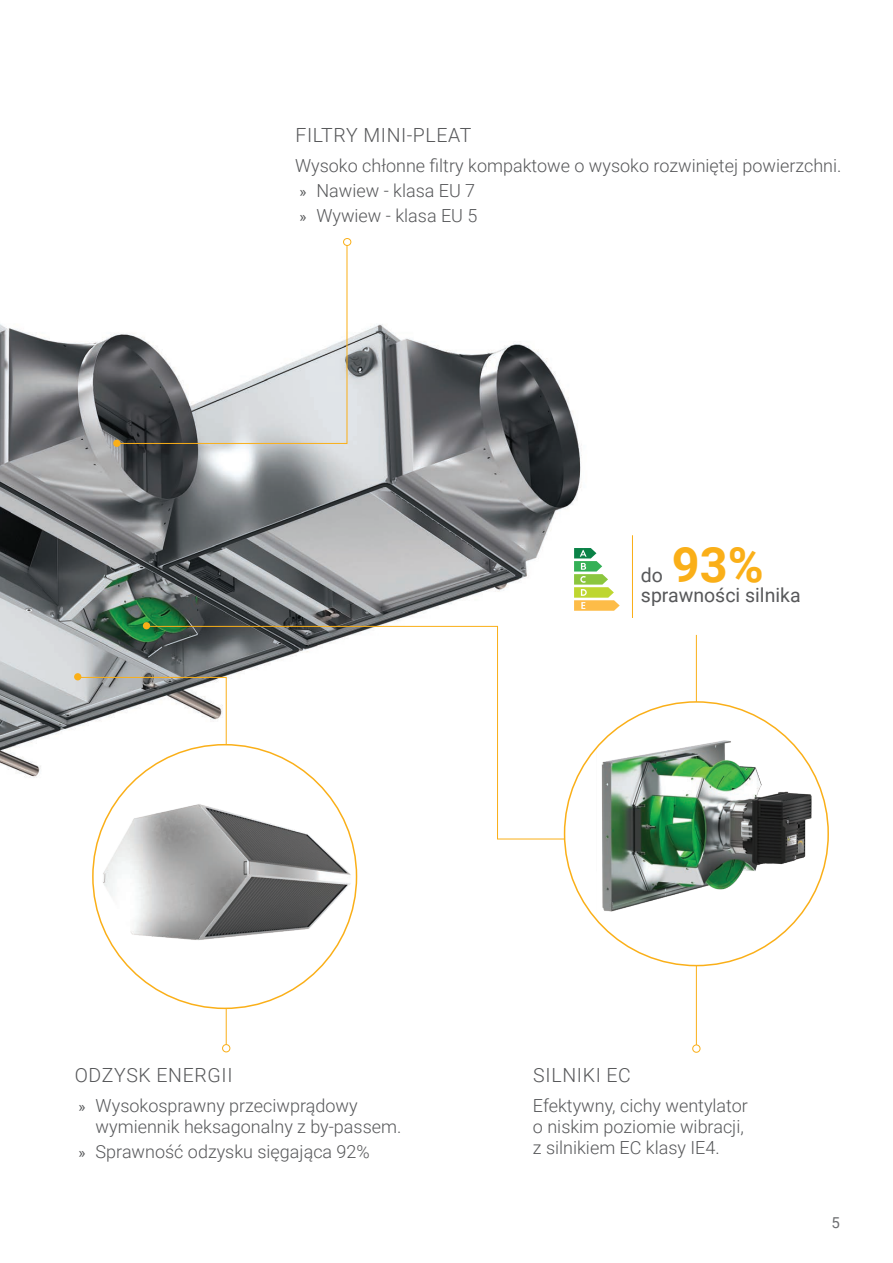
<style>
.page{position:relative;width:893px;height:1263px;background:#fff}
.page>*{position:absolute;margin:0;border:0;box-sizing:border-box;transform-origin:0 0}
.Bullets_1{font:700 48.75px "Roboto";color:#faaf18}
.naglowek_tekstu{font:300 19.5px "Roboto";letter-spacing:.035em;color:#57585a}
.Bullets_1-2{font:19.5px "Roboto";color:#57585a}
.wypunktowanie{font:300 18px/21px "Roboto";color:#57585a}
.t1{font:15px "Roboto";color:#6c6d70}
.s1{font-weight:400;font-size:15px}
</style>
<div class="page">
<img style="left:0;top:324px;width:582px;height:536px">
<hr style="left:696px;top:635px;width:1px;height:413px;background:#faaf18">
<svg style="left:117px;top:244px;width:231px;height:200px"></svg>
<svg style="left:77px;top:677px;width:150px;height:369px"></svg>
<div style="left:74px;top:673px;width:7px;height:7px;background:#faaf18;border-radius:50%"></div>
<div style="left:222px;top:1044px;width:8px;height:8px;border:1px solid #faaf18;border-radius:50%"></div>
<svg style="left:146px;top:626px;width:578px;height:214px"></svg>
<div style="left:565px;top:702px;width:263px;height:263px;background:#fff;border-radius:50%"></div>
<img style="left:597px;top:725px;width:219px;height:200px">
<div style="left:693px;top:1045px;width:7px;height:7px;background:#fff;border-radius:50%"></div>
<div style="left:692px;top:1044px;width:8px;height:9px;border:1px solid #faaf18;border-radius:50%"></div>
<div style="left:143px;top:622px;width:7px;height:7px;background:#faaf18;border-radius:50%"></div>
<div style="left:113px;top:440px;width:7px;height:7px;background:#faaf18;border-radius:50%"></div>
<div style="left:343px;top:238px;width:8px;height:8px;border:1px solid #faaf18;border-radius:50%"></div>
<div style="left:93px;top:745px;width:264px;height:263px;background:#fff;border-radius:50%"></div>
<img style="left:93px;top:767px;width:264px;height:223px">
<hr style="left:632px;top:535px;width:1px;height:83px;background:#faaf18">
<svg style="left:574px;top:548px;width:46px;height:63px"></svg>
<p class="naglowek_tekstu" style="left:295px;top:122px;width:178px">FILTRY MINI-PLEAT</p>
<p class="wypunktowanie" style="left:295px;top:154px;width:548px">Wysoko chłonne filtry kompaktowe o wysoko rozwiniętej powierzchni.</p>
<p class="wypunktowanie" style="left:299px;top:179px;width:177px"><span class="s1">»</span> Nawiew - klasa EU 7</p>
<p class="wypunktowanie" style="left:299px;top:205px;width:180px"><span class="s1">»</span> Wywiew - klasa EU 5</p>
<p class="Bullets_1-2" style="left:641px;top:562px;width:24px">do</p>
<p class="Bullets_1" style="left:672px;top:530px;width:93px">93%</p>
<p class="Bullets_1-2" style="left:641px;top:581px;width:161px">sprawności silnika</p>
<p class="naglowek_tekstu" style="left:75px;top:1061px;width:159px">ODZYSK ENERGII</p>
<p class="wypunktowanie" style="left:96px;top:1094px;width:307px;text-indent:-17px"><span class="s1">»</span> Wysokosprawny przeciwprądowy wymiennik heksagonalny z by-passem.</p>
<p class="wypunktowanie" style="left:79px;top:1140px;width:293px"><span class="s1">»</span> Sprawność odzysku sięgająca 92%</p>
<p class="naglowek_tekstu" style="left:533px;top:1061px;width:99px">SILNIKI EC</p>
<p class="wypunktowanie" style="left:533px;top:1094px;width:217px">Efektywny, cichy wentylator o niskim poziomie wibracji, z silnikiem EC klasy IE4.</p>
<p class="t1" style="left:831px;top:1212px;width:10px">5</p>
</div>
